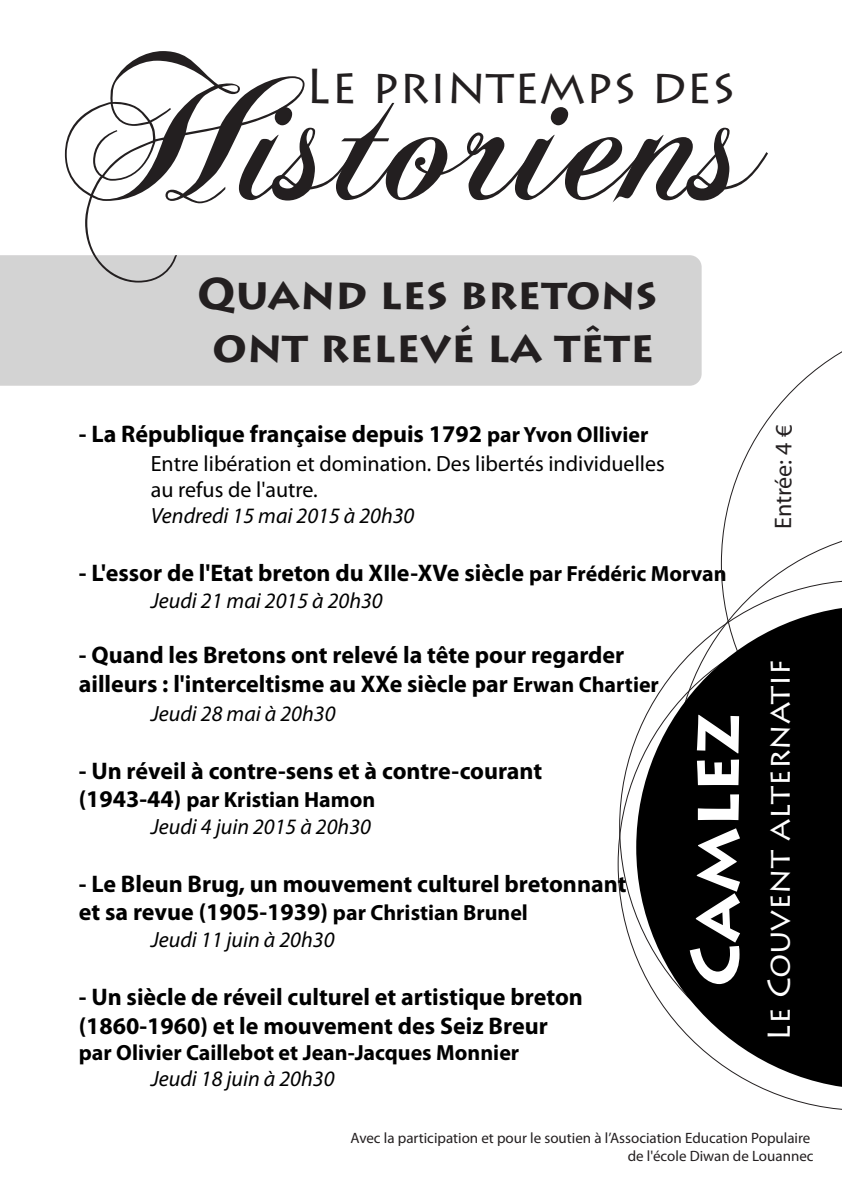
<style>
.page{position:relative;width:842px;height:1191px;background:#fff}
.page>*{position:absolute;margin:0;border:0;box-sizing:border-box;transform-origin:0 0}
.t1{font:200px "Chopin Script";color:#231f20}
.t2{font:700 67.5px "Lithos Pro";color:#fff}
.t3{font:49px "Lithos Pro";color:#231f20}
.t4{font:700 44px/52.8px "Lithos Pro";color:#231f20;text-align:center}
.t5{font:31.5px "Lithos Pro";color:#fff}
.t6{font:700 24.1px/28.9px "Myriad Pro";color:#000}
.t7{font:24px "Myriad Pro";letter-spacing:-.005em;color:#231f20}
.t8{font:italic 22px/26.5px "Myriad Pro";color:#000;text-align:right}
.t9{font:22px/26.5px "Myriad Pro";color:#000}
.t10{font:700 22px "Myriad Pro";color:#000}
.t11{font:15px/18px "Myriad Pro";color:#231f20;text-align:right}
.s1{font-size:22px}
.s2{font-weight:700;font-style:normal;font-size:24.1px}
.s3{font-weight:700;font-style:normal}
</style>
<div class="page">
<div style="left:0;top:255px;width:702px;height:131px;background:#d3d3d3"></div>
<svg style="left:619px;top:737px;width:17px;height:220px"></svg>
<svg style="left:721px;top:351px;width:121px;height:254px"></svg>
<svg style="left:636px;top:605px;width:206px;height:484px;fill:#000"></svg>
<h1 class="t1" style="left:65px;top:11px;width:700px">Historiens</h1>
<h3 class="t3" style="left:305px;top:58px;width:432px">Le printemps des</h3>
<h3 class="t4" style="left:197px;top:268px;width:462px">QUAND LES BRETONS<br>ONT RELEVÉ LA TÊTE</h3>
<p class="t6" style="left:79px;top:418px;width:571px">- La République française depuis 1792 <span class="s1">par Yvon Ollivier</span></p>
<p class="t9" style="left:151px;top:449px;width:515px">Entre libération et domination. Des libertés individuelles au refus de l'autre.</p>
<p class="t8" style="left:151px;top:502px;width:265px">Vendredi 15 mai 2015 à 20h30</p>
<p class="t6" style="left:79px;top:558px;width:649px">- L'essor de l'Etat breton du XIIe-XVe siècle <span class="s1">par Frédéric Morvan</span></p>
<p class="t8" style="left:151px;top:586px;width:233px">Jeudi 21 mai 2015 à 20h30</p>
<p class="t6" style="left:79px;top:639px;width:582px">- Quand les Bretons ont relevé la tête pour regarder ailleurs : l'interceltisme au XXe siècle par <span class="s1">Erwan Chartier</span></p>
<p class="t8" style="left:151px;top:700px;width:186px">Jeudi 28 mai à 20h30</p>
<h2 class="t2" style="left:674px;top:987px;width:276px;rotate:-90deg">CAMLEZ</h2>
<p class="t6" style="left:79px;top:755px;width:465px">- Un réveil à contre-sens et à contre-courant</p>
<p class="t8" style="left:79px;top:786px;width:298px"><span class="s2">(1943-44)</span> <span class="s3">par Kristian Hamon<br></span>Jeudi 4 juin 2015 à 20h30</p>
<p class="t6" style="left:79px;top:868px;width:549px">- Le Bleun Brug, un mouvement culturel bretonnant et sa revue (1905-1939) <span class="s1">par Christian Brunel</span></p>
<p class="t8" style="left:151px;top:926px;width:185px">Jeudi 11 juin à 20h30</p>
<p class="t6" style="left:79px;top:981px;width:506px">- Un siècle de réveil culturel et artistique breton (1860-1960) et le mouvement des Seiz Breur</p>
<p class="t10" style="left:79px;top:1038px;width:442px">par Olivier Caillebot et Jean-Jacques Monnier</p>
<p class="t8" style="left:151px;top:1065px;width:185px">Jeudi 18 juin à 20h30</p>
<p class="t7" style="left:768px;top:529px;width:106px;rotate:-90deg">Entrée: 4 €</p>
<h3 class="t5" style="left:761px;top:1041px;width:383px;rotate:-90deg">Le Couvent alternatif</h3>
<p class="t11" style="left:350px;top:1129px;width:465px">Avec la participation et pour le soutien à l’Association Education Populaire de l'école Diwan de Louannec</p>
</div>
